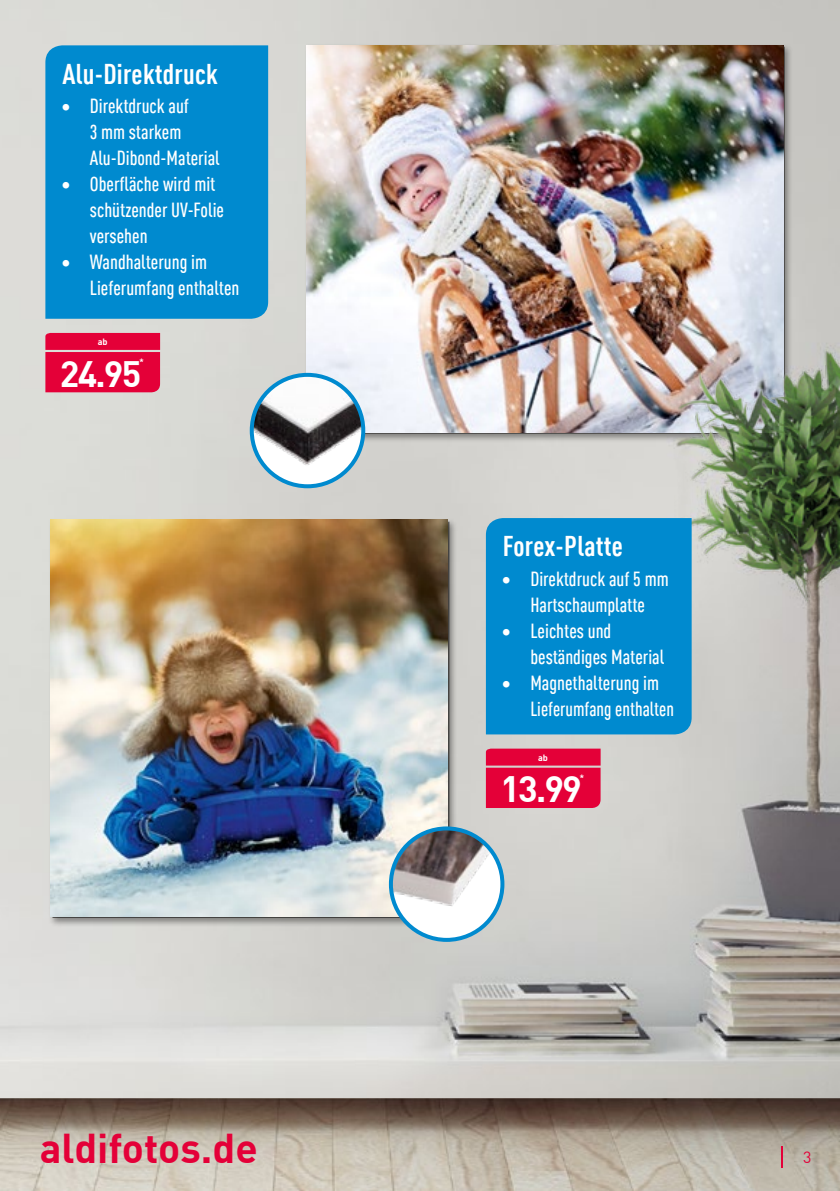
<style>
.page{position:relative;width:840px;height:1191px;background:#fff}
.page>*{position:absolute;margin:0;border:0;box-sizing:border-box;transform-origin:0 0}
.t1{font:700 40.8px "DINPR Ofor BRM";color:#e40038}
.t2{font:700 36px "DINPR Ofor BRM";letter-spacing:-.05em;color:#fff}
.t3{font:700 condensed 28px "DINPR Ofor BRM";letter-spacing:.01em;color:#fff}
.t4{font:500 condensed 20px/26px "DINPR Ofor BRM";color:#fff}
.t5{font:16px "DINPR Ofor BRM";color:#e40038}
.t6{font:700 10.4px "Helvetica Neue LT";color:#fff}
.t7{font:700 9px "DINPR Ofor BRM";color:#fff}
</style>
<div class="page">
<img style="left:0;top:0;width:839px;height:1098px">
<div style="left:304px;top:43px;width:488px;height:400px;background:#181716;opacity:.45"></div>
<img style="left:306px;top:45px;width:476px;height:387px">
<div style="left:48px;top:518px;width:409px;height:409px;background:#181716;opacity:.45"></div>
<img style="left:51px;top:520px;width:396px;height:397px">
<svg style="left:390px;top:828px;width:112px;height:112px"></svg>
<img style="left:390px;top:828px;width:112px;height:95px">
<div style="left:388px;top:826px;width:116px;height:116px;border:4px solid #008acf;border-radius:50%"></div>
<img style="left:251px;top:375px;width:112px;height:111px;border-radius:56px">
<div style="left:249px;top:373px;width:116px;height:115px;border:4px solid #008acf;border-radius:50%"></div>
<img style="left:0;top:1098px;width:839px;height:93px">
<img style="left:661px;top:299px;width:178px;height:313px">
<div style="left:45px;top:45px;width:223px;height:274px;background:#008acf"></div>
<div style="left:45px;top:333px;width:115px;height:59px;background:#e40038"></div>
<div style="left:485px;top:518px;width:206px;height:216px;background:#008acf"></div>
<svg style="left:485px;top:748px;width:115px;height:60px;background:#e30b40"></svg>
<svg style="left:781px;top:1145px;width:1px;height:22px"></svg>
<h3 class="t3" style="left:62px;top:53px;width:157px">Alu-Direktdruck</h3>
<p class="t4" style="left:90px;top:92px;width:131px;text-indent:-28px">• Direktdruck auf<br>3 mm starkem<br>Alu-Dibond-Material</p>
<p class="t4" style="left:90px;top:170px;width:136px;text-indent:-28px">• Oberfläche wird mit schützender UV-Folie versehen</p>
<p class="t4" style="left:90px;top:248px;width:151px;text-indent:-28px">• Wandhalterung im<br>Lieferumfang enthalten</p>
<p class="t7" style="left:98px;top:334px;width:11px">ab</p>
<h2 class="t2" style="left:60px;top:345px;width:83px">24.95</h2>
<p class="t6" style="left:139px;top:356px;width:6px">*</p>
<h1 class="t1" style="left:40px;top:1116px;width:219px">aldifotos.de</h1>
<h3 class="t3" style="left:502px;top:526px;width:121px">Forex-Platte</h3>
<p class="t4" style="left:501px;top:564px;width:168px;text-align:center">• Direktdruck auf 5 mm<br>Hartschaumplatte</p>
<p class="t4" style="left:530px;top:616px;width:135px;text-indent:-28px">• Leichtes und beständiges Material</p>
<p class="t4" style="left:530px;top:668px;width:145px;text-indent:-28px">• Magnethalterung im<br>Lieferumfang enthalten</p>
<p class="t7" style="left:538px;top:750px;width:11px">ab</p>
<h2 class="t2" style="left:500px;top:761px;width:83px">13.99</h2>
<p class="t6" style="left:579px;top:771px;width:6px">*</p>
<p class="t5" style="left:802px;top:1144px;width:10px">3</p>
</div>
